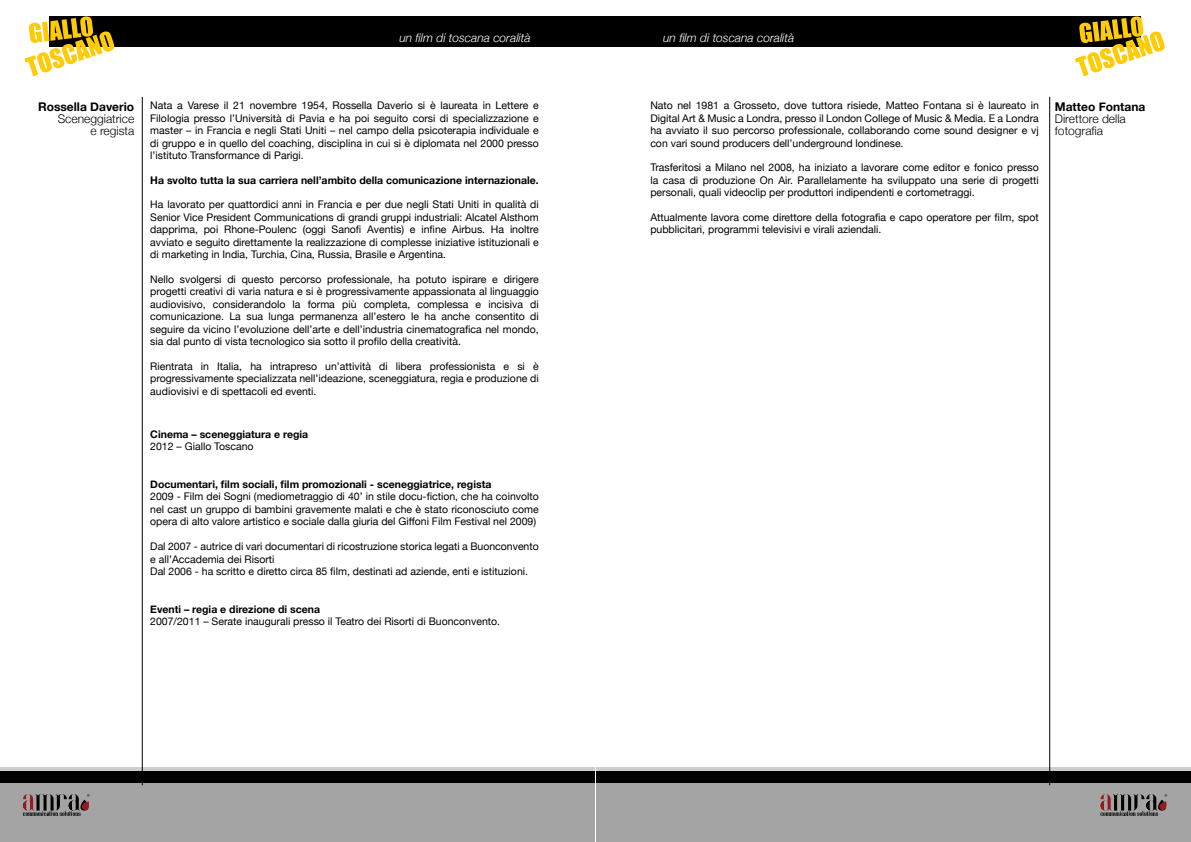
<style>
.page{position:relative;width:1191px;height:842px;background:#fff}
.page>*{position:absolute;margin:0;border:0;box-sizing:border-box;transform-origin:0 0}
.t1{font:italic 300 12px "Helvetica Neue";color:#fff}
.t2{font:300 12px/12px "Helvetica Neue";color:#000;text-align:right}
.t3{font:700 12px "Helvetica Neue";color:#000}
.t4{font:10.5px/12.5px "Helvetica Neue";color:#000;text-align:justify}
.t5{font:700 10.5px "Helvetica Neue";color:#000}
</style>
<div class="page">
<div style="left:0;top:767px;width:595px;height:75px;background:#cdcdcd"></div>
<div style="left:596px;top:767px;width:595px;height:75px;background:#cdcdcd"></div>
<div style="left:0;top:777px;width:595px;height:65px;background:#a4a4a4"></div>
<div style="left:49px;top:16px;width:546px;height:31px;background:#000"></div>
<div style="left:0;top:771px;width:595px;height:12px;background:#000"></div>
<div style="left:596px;top:771px;width:595px;height:12px;background:#000"></div>
<div style="left:595px;top:17px;width:546px;height:30px;background:#000"></div>
<div style="left:596px;top:783px;width:595px;height:59px;background:#a4a4a4"></div>
<hr style="left:142px;top:97px;width:1px;height:688px;background:#000">
<hr style="left:1049px;top:97px;width:1px;height:688px;background:#000">
<svg style="left:24px;top:16px;width:90px;height:60px"></svg>
<svg style="left:1074px;top:16px;width:90px;height:60px"></svg>
<svg style="left:23px;top:794px;width:67px;height:22px"></svg>
<svg style="left:1100px;top:794px;width:67px;height:22px"></svg>
<p class="t1" style="left:399px;top:28px;width:133px">un film di toscana coralità</p>
<p class="t1" style="left:663px;top:28px;width:133px">un film di toscana coralità</p>
<p class="t3" style="left:38px;top:96px;width:98px">Rossella Daverio</p>
<p class="t2" style="left:58px;top:112px;width:78px">Sceneggiatrice e regista</p>
<p class="t4" style="left:150px;top:98px;width:390px">Nata a Varese il 21 novembre 1954, Rossella Daverio si è laureata in Lettere e Filologia presso l’Università di Pavia e ha poi seguito corsi di specializzazione e master – in Francia e negli Stati Uniti – nel campo della psicoterapia individuale e di gruppo e in quello del coaching, disciplina in cui si è diplomata nel 2000 presso l’istituto Transformance di Parigi.</p>
<p class="t5" style="left:150px;top:170px;width:390px">Ha svolto tutta la sua carriera nell’ambito della comunicazione internazionale.</p>
<p class="t4" style="left:150px;top:197px;width:390px">Ha lavorato per quattordici anni in Francia e per due negli Stati Uniti in qualità di Senior Vice President Communications di grandi gruppi industriali: Alcatel Alsthom dapprima, poi Rhone-Poulenc (oggi Sanofi Aventis) e infine Airbus. Ha inoltre avviato e seguito direttamente la realizzazione di complesse iniziative istituzionali e di marketing in India, Turchia, Cina, Russia, Brasile e Argentina.</p>
<p class="t4" style="left:150px;top:272px;width:390px">Nello svolgersi di questo percorso professionale, ha potuto ispirare e dirigere progetti creativi di varia natura e si è progressivamente appassionata al linguaggio audiovisivo, considerandolo la forma più completa, complessa e incisiva di comunicazione. La sua lunga permanenza all’estero le ha anche consentito di seguire da vicino l’evoluzione dell’arte e dell’industria cinematografica nel mondo, sia dal punto di vista tecnologico sia sotto il profilo della creatività.</p>
<p class="t4" style="left:150px;top:359px;width:390px">Rientrata in Italia, ha intrapreso un’attività di libera professionista e si è progressivamente specializzata nell’ideazione, sceneggiatura, regia e produzione di audiovisivi e di spettacoli ed eventi.</p>
<p class="t5" style="left:150px;top:424px;width:159px">Cinema – sceneggiatura e regia</p>
<p class="t4" style="left:150px;top:439px;width:105px">2012 – Giallo Toscano</p>
<p class="t5" style="left:150px;top:474px;width:343px">Documentari, film sociali, film promozionali - sceneggiatrice, regista</p>
<p class="t4" style="left:150px;top:489px;width:390px">2009 - Film dei Sogni (mediometraggio di 40’ in stile docu-fiction, che ha coinvolto nel cast un gruppo di bambini gravemente malati e che è stato riconosciuto come opera di alto valore artistico e sociale dalla giuria del Giffoni Film Festival nel 2009)</p>
<p class="t4" style="left:150px;top:539px;width:390px;text-align:left">Dal 2007 - autrice di vari documentari di ricostruzione storica legati a Buonconvento e all’Accademia dei Risorti<br>Dal 2006 - ha scritto e diretto circa 85 film, destinati ad aziende, enti e istituzioni.</p>
<p class="t5" style="left:150px;top:599px;width:171px">Eventi – regia e direzione di scena</p>
<p class="t4" style="left:150px;top:614px;width:351px">2007/2011 – Serate inaugurali presso il Teatro dei Risorti di Buonconvento.</p>
<p class="t4" style="left:650px;top:98px;width:390px">Nato nel 1981 a Grosseto, dove tuttora risiede, Matteo Fontana si è laureato in Digital Art &amp; Music a Londra, presso il London College of Music &amp; Media. E a Londra ha avviato il suo percorso professionale, collaborando come sound designer e vj con vari sound producers dell’underground londinese.</p>
<p class="t4" style="left:650px;top:160px;width:390px">Trasferitosi a Milano nel 2008, ha iniziato a lavorare come editor e fonico presso la casa di produzione On Air. Parallelamente ha sviluppato una serie di progetti personali, quali videoclip per produttori indipendenti e cortometraggi.</p>
<p class="t4" style="left:650px;top:210px;width:390px">Attualmente lavora come direttore della fotografia e capo operatore per film, spot pubblicitari, programmi televisivi e virali aziendali.</p>
<p class="t3" style="left:1054px;top:96px;width:92px">Matteo Fontana</p>
<p class="t2" style="left:1054px;top:112px;width:72px;text-align:left">Direttore della fotografia</p>
</div>
